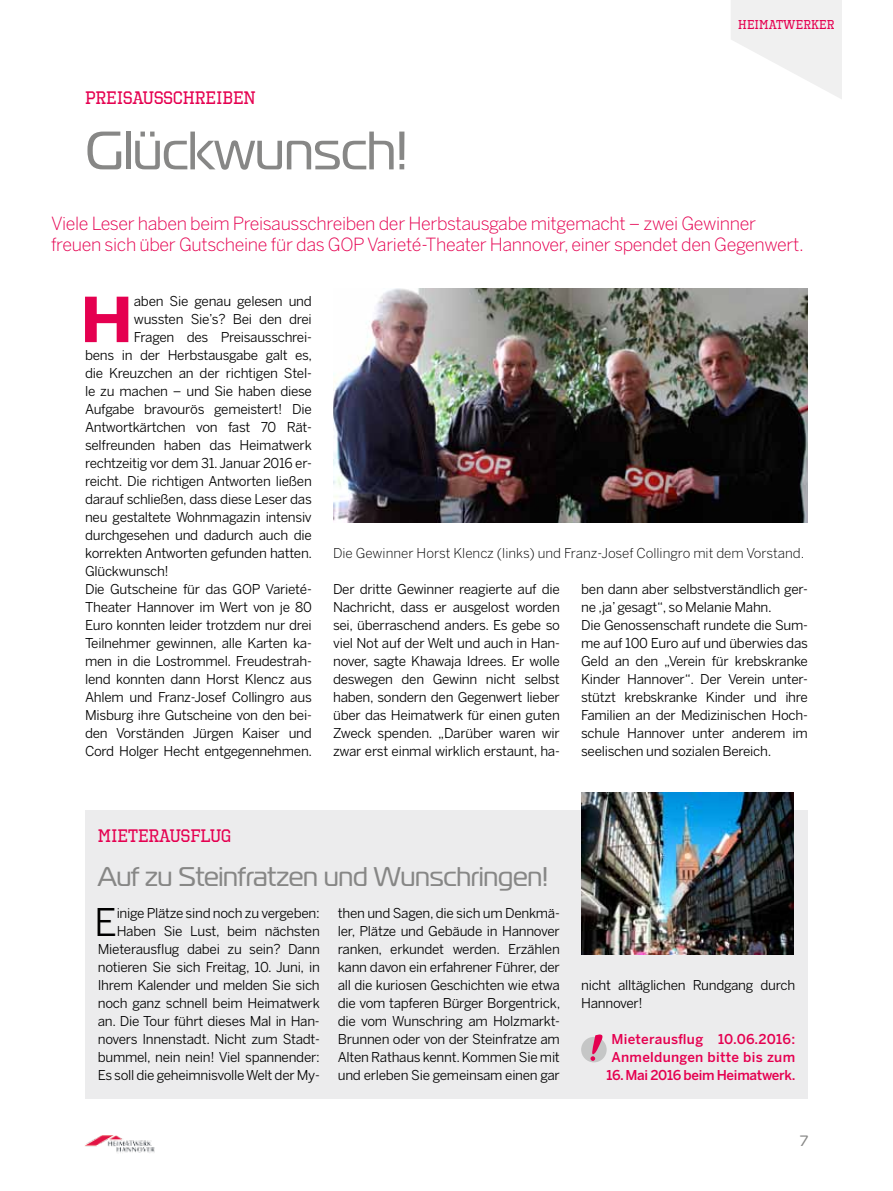
<style>
.page{position:relative;width:893px;height:1191px;background:#fff}
.page>*{position:absolute;margin:0;border:0;box-sizing:border-box;transform-origin:0 0}
.t1{font:700 64.95px "Magistral";color:#e50050}
.t2{font:54px "Magistral";letter-spacing:-.01em;color:#878786}
.t3{font:37.8px "Benton Sans";color:#000}
.t4{font:27px "Magistral";letter-spacing:-.01em;color:#878786}
.t5{font:300 18px/21px "Benton Sans";letter-spacing:-.02em;color:#e50050}
.t6{font:18px "Octin Sports Rg";color:#e50050}
.t7{font:15px "Magistral";color:#878786}
.t8{font:13.5px/18px "Benton Sans";letter-spacing:-.02em;color:#000;text-align:justify}
.t9{font:300 13.5px "Benton Sans";color:#000}
.t10{font:500 13.5px/18px "Benton Sans";letter-spacing:.015em;color:#e50050}
.t11{font:500 13.5px "Benton Sans";letter-spacing:-.02em;color:#e50050}
.t12{font:12.75px "Octin Sports Rg";letter-spacing:.01em;color:#e50050}
</style>
<div class="page">
<img style="left:85px;top:1135px;width:70px;height:18px">
<div style="left:85px;top:810px;width:723px;height:288px;background:#ececed"></div>
<img style="left:333px;top:288px;width:475px;height:234px">
<div style="left:581px;top:1036px;width:26px;height:26px;background:#c5c6c6;border-radius:50%"></div>
<svg style="left:590px;top:1034px;width:14px;height:27px"></svg>
<img style="left:581px;top:792px;width:212px;height:162px">
<svg style="left:731px;top:0;width:111px;height:99px"></svg>
<h3 class="t6" style="left:85px;top:87px;width:172px">PREISAUSSCHREIBEN</h3>
<h2 class="t2" style="left:85px;top:118px;width:324px">Glückwunsch!</h2>
<p class="t12" style="left:738px;top:17px;width:98px">HEIMATWERKER</p>
<h3 class="t5" style="left:51px;top:213px;width:754px">Viele Leser haben beim Preisausschreiben der Herbstausgabe mitgemacht – zwei Gewinner freuen sich über Gutscheine für das GOP Varieté-Theater Hannover, einer spendet den Gegenwert.</h3>
<h1 class="t1" style="left:81px;top:277px;width:45px">H</h1>
<p class="t8" style="left:134px;top:292px;width:179px">aben Sie genau gelesen und</p>
<p class="t8" style="left:134px;top:310px;width:179px">wussten Sie’s? Bei den drei</p>
<p class="t8" style="left:134px;top:328px;width:179px">Fragen des Preisausschrei-</p>
<p class="t8" style="left:85px;top:346px;width:229px">bens in der Herbstausgabe galt es,</p>
<p class="t8" style="left:85px;top:364px;width:228px">die Kreuzchen an der richtigen Stel-</p>
<p class="t8" style="left:85px;top:382px;width:228px">le zu machen – und Sie haben diese</p>
<p class="t8" style="left:85px;top:400px;width:228px">Aufgabe bravourös gemeistert! Die</p>
<p class="t8" style="left:85px;top:418px;width:228px">Antwortkärtchen von fast 70 Rät-</p>
<p class="t8" style="left:85px;top:436px;width:228px">selfreunden haben das Heimatwerk</p>
<p class="t8" style="left:85px;top:454px;width:228px">rechtzeitig vor dem 31. Januar 2016 er-</p>
<p class="t8" style="left:85px;top:472px;width:228px">reicht. Die richtigen Antworten ließen</p>
<p class="t8" style="left:85px;top:490px;width:228px">darauf schließen, dass diese Leser das</p>
<p class="t8" style="left:85px;top:508px;width:228px">neu gestaltete Wohnmagazin intensiv</p>
<p class="t8" style="left:85px;top:526px;width:228px">durchgesehen und dadurch auch die</p>
<p class="t8" style="left:85px;top:544px;width:229px">korrekten Antworten gefunden hatten.</p>
<p class="t8" style="left:85px;top:562px;width:85px">Glückwunsch!</p>
<p class="t8" style="left:85px;top:580px;width:228px">Die Gutscheine für das GOP Varieté-</p>
<p class="t8" style="left:85px;top:598px;width:228px">Theater Hannover im Wert von je 80</p>
<p class="t8" style="left:85px;top:616px;width:228px">Euro konnten leider trotzdem nur drei</p>
<p class="t8" style="left:85px;top:634px;width:228px">Teilnehmer gewinnen, alle Karten ka-</p>
<p class="t8" style="left:85px;top:652px;width:228px">men in die Lostrommel. Freudestrah-</p>
<p class="t8" style="left:85px;top:670px;width:228px">lend konnten dann Horst Klencz aus</p>
<p class="t8" style="left:85px;top:688px;width:228px">Ahlem und Franz-Josef Collingro aus</p>
<p class="t8" style="left:85px;top:706px;width:228px">Misburg ihre Gutscheine von den bei-</p>
<p class="t8" style="left:85px;top:724px;width:228px">den Vorständen Jürgen Kaiser und</p>
<p class="t8" style="left:85px;top:742px;width:229px">Cord Holger Hecht entgegennehmen.</p>
<p class="t9" style="left:333px;top:545px;width:473px">Die Gewinner Horst Klencz (links) und Franz-Josef Collingro mit dem Vorstand.</p>
<p class="t8" style="left:581px;top:580px;width:228px;text-align:left">ben dann aber selbstverständlich ger&shy;ne ‚ja’ gesagt“, so Melanie Mahn.<br>Die Genossenschaft rundete die Sum&shy;me auf 100 Euro auf und überwies das Geld an den „Verein für krebskranke Kinder Hannover“. Der Verein unter&shy;stützt krebskranke Kinder und ihre Familien an der Medizinischen Hoch&shy;schule Hannover unter anderem im seelischen und sozialen Bereich.</p>
<p class="t8" style="left:333px;top:580px;width:228px">Der dritte Gewinner reagierte auf die Nachricht, dass er ausgelost worden sei, überraschend anders. Es gebe so viel Not auf der Welt und auch in Han&shy;nover, sagte Khawaja Idrees. Er wolle deswegen den Gewinn nicht selbst haben, sondern den Gegenwert lieber über das Heimatwerk für einen guten Zweck spenden. „Darüber waren wir zwar erst einmal wirklich erstaunt, ha-</p>
<h3 class="t6" style="left:98px;top:825px;width:25px">MIETERAUSF</h3>
<h3 class="t6" style="left:201px;top:825px;width:32px">LUG</h3>
<h3 class="t4" style="left:98px;top:860px;width:452px">Auf zu Steinfratzen und Wunschringen!</h3>
<p class="t8" style="left:98px;top:904px;width:224px;text-align:right">inige Plätze sind noch zu vergeben:<br>Haben Sie Lust, beim nächsten Mieterausflug dabei zu sein? Dann notieren Sie sich Freitag, 10. Juni, in Ihrem Kalender und melden Sie sich noch ganz schnell beim Heimatwerk an. Die Tour führt dieses Mal in Han&shy;novers Innenstadt. Nicht zum Stadt&shy;bummel, nein nein! Viel spannender:<br>Es soll die geheimnisvolle Welt der My-</p>
<p class="t8" style="left:338px;top:904px;width:224px">then und Sagen, die sich um Denkmä&shy;ler, Plätze und Gebäude in Hannover ranken, erkundet werden. Erzählen kann davon ein erfahrener Führer, der all die kuriosen Geschichten wie etwa die vom tapferen Bürger Borgentrick, die vom Wunschring am Holzmarkt-Brunnen oder von der Steinfratze am Alten Rathaus kennt. Kommen Sie mit und erleben Sie gemeinsam einen gar</p>
<h3 class="t3" style="left:94px;top:900px;width:24px">E</h3>
<p class="t8" style="left:581px;top:976px;width:216px">nicht alltäglichen Rundgang durch<br>Hannover!</p>
<p class="t10" style="left:611px;top:1030px;width:185px">Mieterausflug 10.06.2016:<br>Anmeldungen bitte bis zum</p>
<p class="t11" style="left:606px;top:1067px;width:191px">16. Mai 2016 beim Heimatwerk.</p>
<p class="t7" style="left:800px;top:1132px;width:9px">7</p>
</div>
